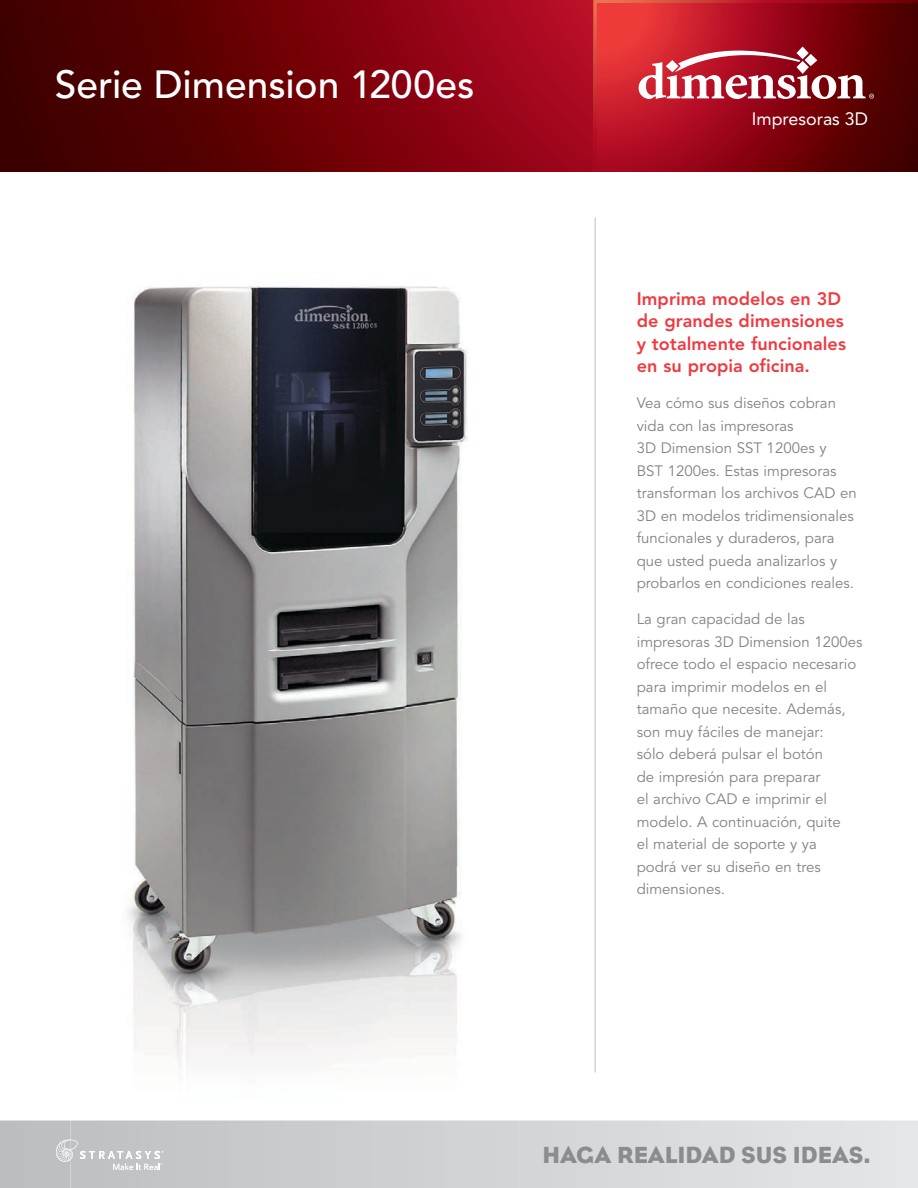
<style>
.page{position:relative;width:918px;height:1188px;background:#fff}
.page>*{position:absolute;margin:0;border:0;box-sizing:border-box;transform-origin:0 0}
.t1{font:500 39px "Avenir LT Std";color:#fff}
.t2{font:24px "Eagle";color:#8a8c8f}
.t3{font:800 18px/22.5px "Avenir LT Std";letter-spacing:.005em;color:#ee3a41}
.t4{font:17.85px "Avenir LT Std";color:#fff}
.t5{font:15px/22.5px "Avenir LT Std";color:#808285}
</style>
<div class="page">
<div style="left:0;top:0;width:599px;height:171px;background:linear-gradient(to right,#340000,#b0071e)"></div>
<svg style="left:594px;top:0;width:324px;height:171px"></svg>
<svg style="left:0;top:1120px;width:918px;height:68px"></svg>
<hr style="left:595px;top:217px;width:1px;height:855px;background:#bcbdc0">
<img style="left:70px;top:285px;width:449px;height:903px">
<svg style="left:56px;top:1140px;width:107px;height:30px"></svg>
<h1 class="t1" style="left:55px;top:62px;width:421px">Serie Dimension 1200es</h1>
<p class="t4" style="left:752px;top:108px;width:118px">Impresoras 3D</p>
<p class="t3" style="left:637px;top:287px;width:211px">Imprima modelos en 3D de grandes dimensiones y totalmente funcionales en su propia oficina.</p>
<p class="t5" style="left:637px;top:392px;width:222px">Vea cómo sus diseños cobran vida con las impresoras<br>3D Dimension SST 1200es y<br>BST 1200es. Estas impresoras transforman los archivos CAD en<br>3D en modelos tridimensionales funcionales y duraderos, para que usted pueda analizarlos y probarlos en condiciones reales.</p>
<p class="t5" style="left:637px;top:608px;width:227px">La gran capacidad de las impresoras 3D Dimension 1200es ofrece todo el espacio necesario para imprimir modelos en el tamaño que necesite. Además, son muy fáciles de manejar:<br>sólo deberá pulsar el botón<br>de impresión para preparar<br>el archivo CAD e imprimir el modelo. A continuación, quite<br>el material de soporte y ya<br>podrá ver su diseño en tres dimensiones.</p>
<h2 class="t2" style="left:542px;top:1141px;width:330px">HAGA REALIDAD SUS IDEAS.</h2>
</div>
